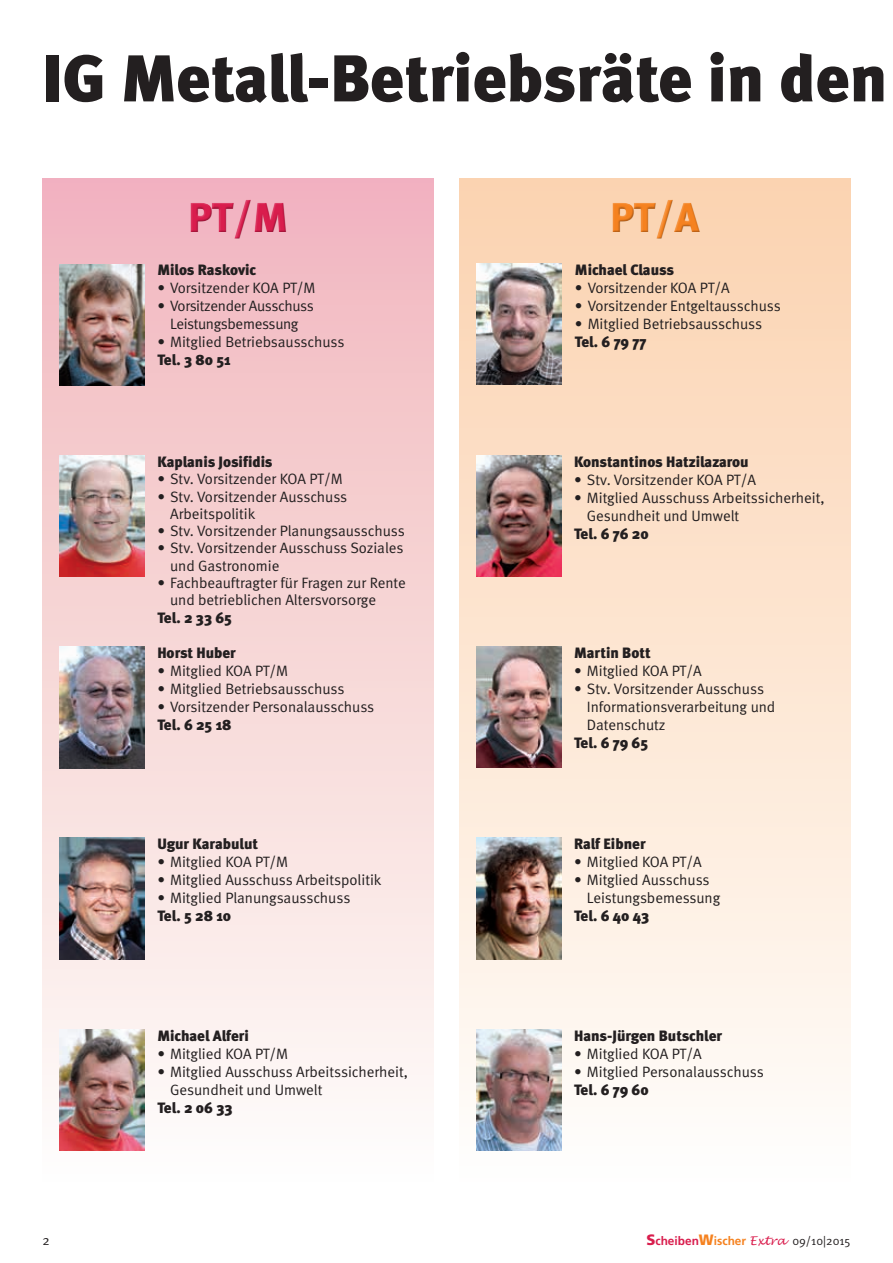
<style>
.page{position:relative;width:893px;height:1263px;background:#fff}
.page>*{position:absolute;margin:0;border:0;box-sizing:border-box;transform-origin:0 0}
.t1{font:900 66px "Meta";color:#231f20}
.t2{font:900 42px "Meta";color:#d91d4d}
.t3{font:900 42px "Meta";color:#f58220}
.t4{font:15px/18px "Meta Normal";color:#231f20}
.t5{font:900 15px "Meta";color:#231f20}
.t6{font:15px/18px "Meta Normal";letter-spacing:-.025em;color:#231f20;text-align:center}
.t7{font:13.5px "Meta Normal";color:#231f20}
.t8{font:12px "Meta Normal";color:#231f20}
.s1{font-family:"Frutiger";font-weight:900;font-size:15px;color:#d91d4d}
.s2{font-family:"Frutiger";font-weight:700;color:#d91d4d}
.s3{font-family:"Frutiger";font-weight:900;font-size:15px;color:#f58220}
.s4{font-family:"Frutiger";font-weight:700;color:#f58220}
.s5{font-family:"Lucida Handwriting";font-style:italic;color:#d91d4d}
</style>
<div class="page">
<div style="left:459px;top:179px;width:391px;height:1006px;background:linear-gradient(to bottom,#fbd2af,#fefdfa)"></div>
<div style="left:43px;top:179px;width:391px;height:1006px;background:linear-gradient(to bottom,#f0b5bc,#fdfdf8)"></div>
<div style="left:188px;top:197px;width:97px;height:42px;background:#f2b2c1"></div>
<div style="left:188px;top:198px;width:100px;height:43px;background:#231f20;opacity:.3"></div>
<div style="left:610px;top:197px;width:84px;height:42px;background:#fbd4b2"></div>
<div style="left:611px;top:198px;width:91px;height:43px;background:#231f20;opacity:.3"></div>
<img style="left:60px;top:264px;width:84px;height:121px">
<img style="left:60px;top:455px;width:84px;height:121px">
<img style="left:60px;top:647px;width:85px;height:121px">
<img style="left:60px;top:838px;width:84px;height:121px">
<img style="left:60px;top:1029px;width:84px;height:122px">
<img style="left:476px;top:264px;width:85px;height:121px">
<img style="left:476px;top:455px;width:85px;height:121px">
<img style="left:476px;top:646px;width:85px;height:122px">
<img style="left:476px;top:838px;width:85px;height:121px">
<img style="left:476px;top:1029px;width:85px;height:121px">
<h1 class="t1" style="left:43px;top:39px;width:846px">IG Metall-Betriebsräte in den</h1>
<h2 class="t2" style="left:188px;top:192px;width:102px">PT/M</h2>
<h2 class="t3" style="left:610px;top:192px;width:91px">PT/A</h2>
<p class="t5" style="left:157px;top:261px;width:100px">Milos Raskovic</p>
<p class="t4" style="left:157px;top:279px;width:160px">• Vorsitzender KOA PT/M</p>
<p class="t6" style="left:157px;top:297px;width:158px">• Vorsitzender Ausschuss<br>Leistungsbemessung</p>
<p class="t4" style="left:157px;top:333px;width:189px">• Mitglied Betriebsausschuss</p>
<p class="t5" style="left:157px;top:351px;width:75px">Tel. 3 80 51</p>
<p class="t5" style="left:157px;top:453px;width:117px">Kaplanis Josifidis</p>
<p class="t4" style="left:157px;top:470px;width:187px">• Stv. Vorsitzender KOA PT/M</p>
<p class="t4" style="left:170px;top:487px;width:179px;line-height:17.2px;text-indent:-13px">• Stv. Vorsitzender Ausschuss<br>Arbeitspolitik</p>
<p class="t4" style="left:157px;top:522px;width:249px">• Stv. Vorsitzender Planungsausschuss</p>
<p class="t4" style="left:170px;top:539px;width:235px;line-height:17.2px;text-indent:-13px">• Stv. Vorsitzender Ausschuss Soziales und Gastronomie</p>
<p class="t4" style="left:170px;top:574px;width:237px;line-height:17.2px;text-indent:-13px">• Fachbeauftragter für Fragen zur Rente und betrieblichen Altersvorsorge</p>
<p class="t5" style="left:157px;top:609px;width:76px">Tel. 2 33 65</p>
<p class="t5" style="left:157px;top:643px;width:80px">Horst Huber</p>
<p class="t4" style="left:157px;top:661px;width:132px">• Mitglied KOA PT/M</p>
<p class="t4" style="left:157px;top:679px;width:189px">• Mitglied Betriebsausschuss</p>
<p class="t4" style="left:157px;top:697px;width:219px">• Vorsitzender Personalausschuss</p>
<p class="t5" style="left:157px;top:715px;width:76px">Tel. 6 25 18</p>
<p class="t5" style="left:157px;top:835px;width:102px">Ugur Karabulut</p>
<p class="t4" style="left:157px;top:853px;width:132px">• Mitglied KOA PT/M</p>
<p class="t4" style="left:157px;top:871px;width:226px">• Mitglied Ausschuss Arbeitspolitik</p>
<p class="t4" style="left:157px;top:889px;width:195px">• Mitglied Planungsausschuss</p>
<p class="t5" style="left:157px;top:907px;width:75px">Tel. 5 28 10</p>
<p class="t5" style="left:157px;top:1026px;width:93px">Michael Alferi</p>
<p class="t4" style="left:157px;top:1044px;width:132px">• Mitglied KOA PT/M</p>
<p class="t4" style="left:170px;top:1062px;width:239px;text-indent:-13px">• Mitglied Ausschuss Arbeitssicherheit,<br>Gesundheit und Umwelt</p>
<p class="t5" style="left:157px;top:1098px;width:77px">Tel. 2 06 33</p>
<p class="t5" style="left:575px;top:261px;width:101px">Michael Clauss</p>
<p class="t4" style="left:575px;top:279px;width:156px">• Vorsitzender KOA PT/A</p>
<p class="t4" style="left:575px;top:297px;width:207px">• Vorsitzender Entgeltausschuss</p>
<p class="t4" style="left:575px;top:315px;width:189px">• Mitglied Betriebsausschuss</p>
<p class="t5" style="left:575px;top:333px;width:73px">Tel. 6 79 77</p>
<p class="t5" style="left:574px;top:452px;width:176px">Konstantinos Hatzilazarou</p>
<p class="t4" style="left:574px;top:470px;width:183px">• Stv. Vorsitzender KOA PT/A</p>
<p class="t4" style="left:587px;top:488px;width:239px;text-indent:-13px">• Mitglied Ausschuss Arbeitssicherheit,<br>Gesundheit und Umwelt</p>
<p class="t5" style="left:574px;top:524px;width:76px">Tel. 6 76 20</p>
<p class="t5" style="left:574px;top:643px;width:78px">Martin Bott</p>
<p class="t4" style="left:574px;top:661px;width:129px">• Mitglied KOA PT/A</p>
<p class="t4" style="left:587px;top:679px;width:190px;text-indent:-13px">• Stv. Vorsitzender Ausschuss<br>Informationsverarbeitung und<br>Datenschutz</p>
<p class="t5" style="left:574px;top:733px;width:76px">Tel. 6 79 65</p>
<p class="t5" style="left:574px;top:835px;width:73px">Ralf Eibner</p>
<p class="t4" style="left:574px;top:853px;width:129px">• Mitglied KOA PT/A</p>
<p class="t4" style="left:587px;top:871px;width:135px;text-indent:-13px">• Mitglied Ausschuss<br>Leistungsbemessung</p>
<p class="t5" style="left:574px;top:907px;width:76px">Tel. 6 40 43</p>
<p class="t5" style="left:574px;top:1026px;width:150px">Hans-Jürgen Butschler</p>
<p class="t4" style="left:574px;top:1044px;width:129px">• Mitglied KOA PT/A</p>
<p class="t4" style="left:574px;top:1062px;width:191px">• Mitglied Personalausschuss</p>
<p class="t5" style="left:574px;top:1080px;width:76px">Tel. 6 79 60</p>
<p class="t7" style="left:43px;top:1232px;width:9px">2</p>
<p class="t8" style="left:646px;top:1234px;width:206px"><span class="s1">S</span><span class="s2">cheiben</span><span class="s3">W</span><span class="s4">ischer</span> <span class="s5">Extra</span> 09/10|2015</p>
</div>
